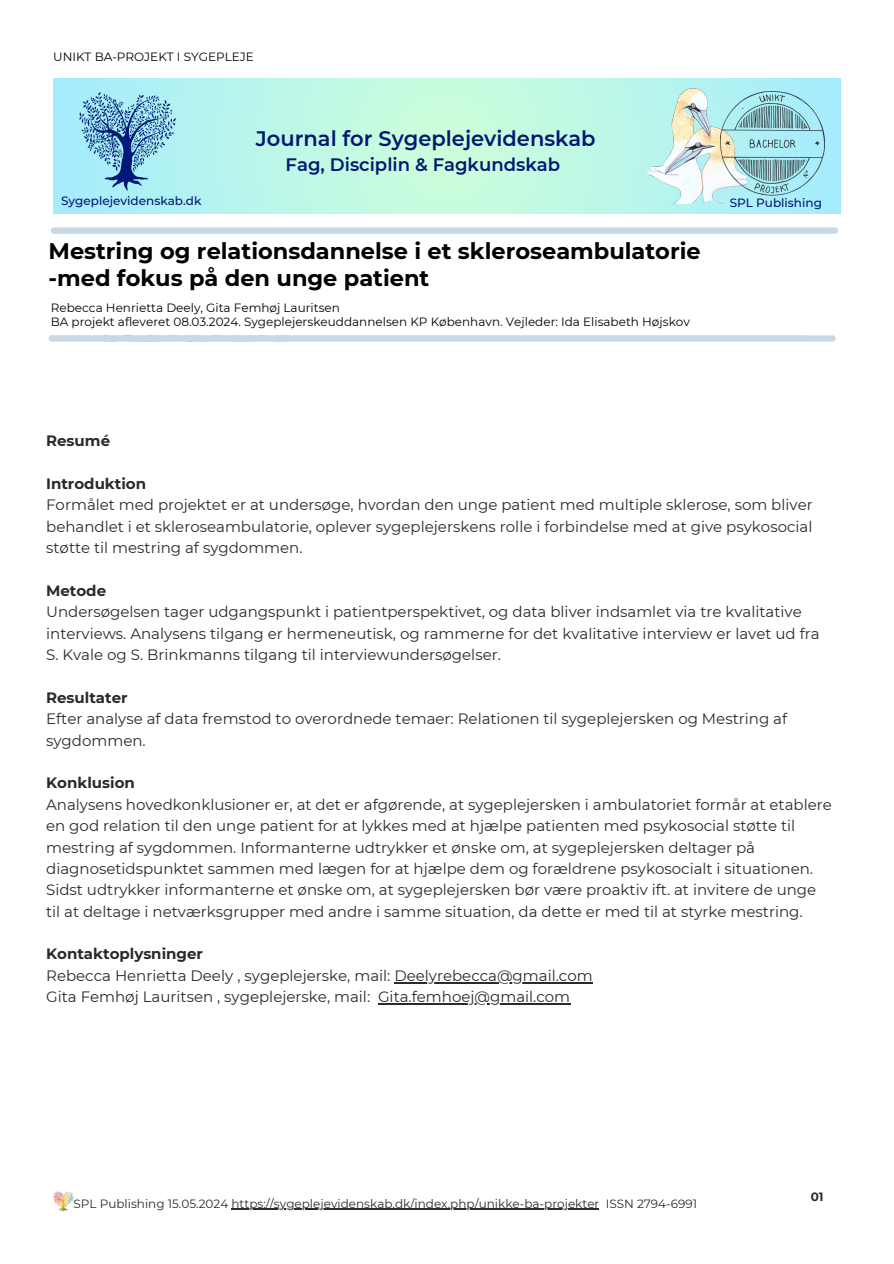
<style>
.page{position:relative;width:894px;height:1264px;background:#fff}
.page>*{position:absolute;margin:0;border:0;box-sizing:border-box;transform-origin:0 0}
.t1{font:700 22.5px/26.8px "Montserrat";color:#000}
.t2{font:600 21px "Montserrat";color:#021772}
.t3{font:600 18px "Montserrat";color:#021772}
.t4{font:15px/21.3px "Montserrat";color:#2b2a2a}
.t5{font:700 15px "Montserrat";color:#2b2a2a}
.t6{font:12px "Montserrat";color:#000}
.t7{font:12px "Montserrat";color:#2b2a2a}
.t8{font:500 12px "Montserrat";color:#021772}
.t9{font:700 12px "Montserrat";color:#2b2a2a}
.s1{font-weight:700}
</style>
<div class="page">
<svg style="left:48px;top:335px;width:787px;height:6px;background:#c9dae6"></svg>
<svg style="left:51px;top:227px;width:786px;height:7px;background:#cbdce7"></svg>
<hr style="left:231px;top:1208px;width:368px;height:1px;background:#2b2a2a">
<img style="left:53px;top:1191px;width:20px;height:20px">
<svg style="left:53px;top:79px;width:787px;height:134px;background:#bcf6e7"></svg>
<img style="left:79px;top:91px;width:98px;height:100px">
<img style="left:625px;top:86px;width:135px;height:123px">
<img style="left:720px;top:91px;width:103px;height:105px">
<hr style="left:394px;top:981px;width:198px;height:2px;background:#2b2a2a">
<hr style="left:378px;top:1003px;width:192px;height:1px;background:#2b2a2a">
<h4 class="t6" style="left:53px;top:49px;width:202px">UNIKT BA-PROJEKT I SYGEPLEJE</h4>
<p class="t2" style="left:256px;top:126px;width:341px">Journal for Sygeplejevidenskab</p>
<p class="t3" style="left:285px;top:153px;width:276px">Fag, Disciplin &amp; Fagkundskab</p>
<p class="t8" style="left:61px;top:194px;width:142px">Sygeplejevidenskab.dk</p>
<p class="t8" style="left:729px;top:195px;width:94px">SPL Publishing</p>
<p class="t1" style="left:48px;top:237px;width:653px">Mestring og relationsdannelse i et skleroseambulatorie -med fokus på den unge patient</p>
<p class="t6" style="left:51px;top:300px;width:290px">Rebecca Henrietta Deely, Gita Femhøj Lauritsen</p>
<p class="t6" style="left:51px;top:314px;width:640px">BA projekt afleveret 08.03.2024. Sygeplejerskeuddannelsen KP København. Vejleder: Ida Elisabeth Højskov</p>
<p class="t5" style="left:46px;top:431px;width:65px">Resumé</p>
<p class="t4" style="left:46px;top:473px;width:767px"><span class="s1">Introduktion<br></span>Formålet med projektet er at undersøge, hvordan den unge patient med multiple sklerose, som bliver behandlet i et skleroseambulatorie, oplever sygeplejerskens rolle i forbindelse med at give psykosocial støtte til mestring af sygdommen.</p>
<h2 class="t4" style="left:46px;top:580px;width:774px"><span class="s1">Metode<br></span>Undersøgelsen tager udgangspunkt i patientperspektivet, og data bliver indsamlet via tre kvalitative interviews. Analysens tilgang er hermeneutisk, og rammerne for det kvalitative interview er lavet ud fra S. Kvale og S. Brinkmanns tilgang til interviewundersøgelser.</h2>
<h3 class="t4" style="left:46px;top:686px;width:742px"><span class="s1">Resultater<br></span>Efter analyse af data fremstod to overordnede temaer: Relationen til sygeplejersken og Mestring af sygdommen.</h3>
<h3 class="t4" style="left:46px;top:772px;width:787px"><span class="s1">Konklusion<br></span>Analysens hovedkonklusioner er, at det er afgørende, at sygeplejersken i ambulatoriet formår at etablere en god relation til den unge patient for at lykkes med at hjælpe patienten med psykosocial støtte til mestring af sygdommen. Informanterne udtrykker et ønske om, at sygeplejersken deltager på diagnosetidspunktet sammen med lægen for at hjælpe dem og forældrene psykosocialt i situationen.<br>Sidst udtrykker informanterne et ønske om, at sygeplejersken bør være proaktiv ift. at invitere de unge til at deltage i netværksgrupper med andre i samme situation, da dette er med til at styrke mestring.</h3>
<h3 class="t4" style="left:46px;top:943px;width:548px"><span class="s1">Kontaktoplysninger<br></span>Rebecca Henrietta Deely , sygeplejerske, mail: Deelyrebecca@gmail.com</h3>
<h3 class="t4" style="left:46px;top:986px;width:325px">Gita Femhøj Lauritsen , sygeplejerske, mail:</h3>
<h3 class="t4" style="left:378px;top:986px;width:194px">Gita.femhoej@gmail.com</h3>
<p class="t7" style="left:73px;top:1196px;width:625px">SPL Publishing 15.05.2024 https://sygeplejevidenskab.dk/index.php/unikke-ba-projekter ISSN 2794-6991</p>
<p class="t9" style="left:810px;top:1189px;width:14px">01</p>
</div>
